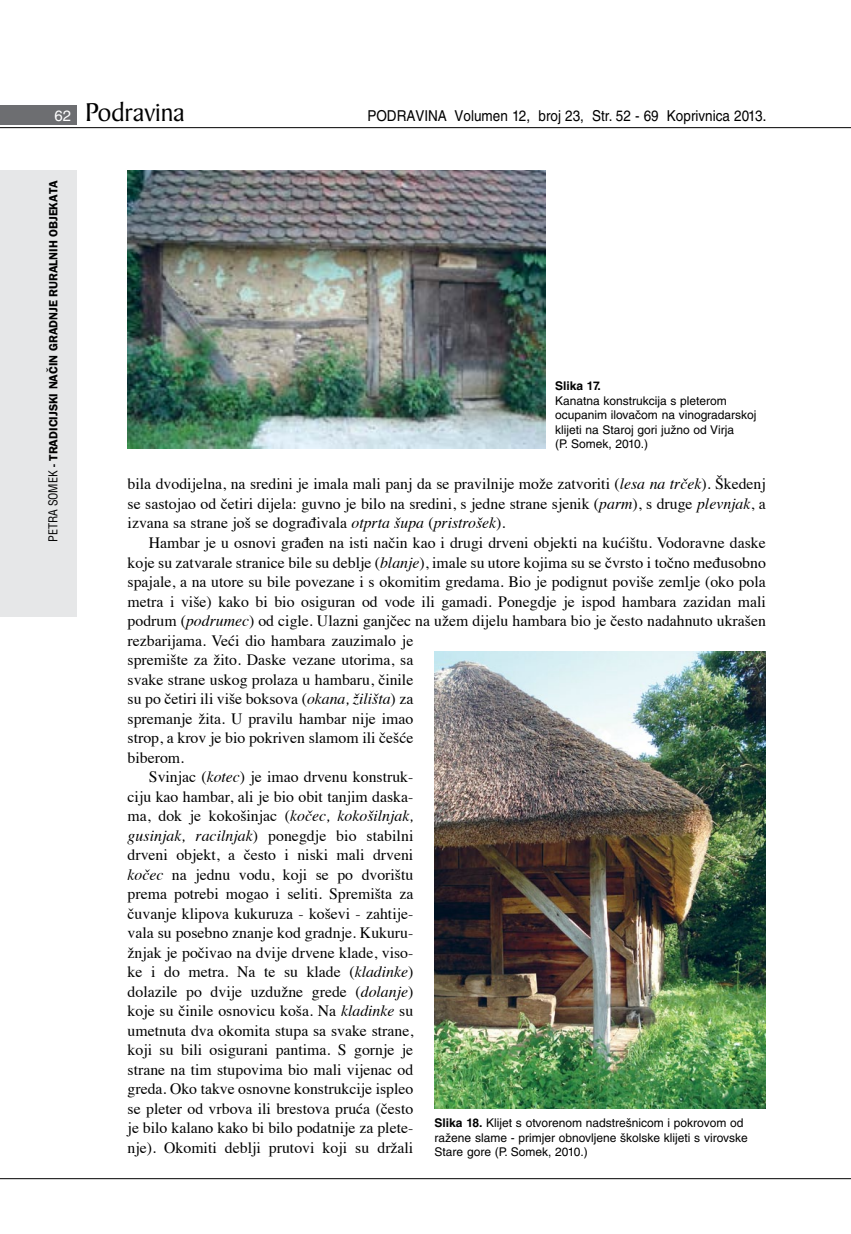
<style>
.page{position:relative;width:851px;height:1234px;background:#fff}
.page>*{position:absolute;margin:0;border:0;box-sizing:border-box;transform-origin:0 0}
.t1{font:27.6px "Baker Signet BT";color:#000}
.t2{font:15.75px/19.5px "Times";color:#000;text-align:justify}
.t3{font:15px "Helvetica LT Skin 29";color:#000;scale:.9 1}
.t4{font:12px/14.4px "Helvetica LT Skin 29";color:#000}
.t5{font:600 12px "ITC Franklin Gothic Skin 29";letter-spacing:-.005em;color:#000}
.t6{font:700 12px "Helvetica LT Skin 29";color:#000}
.s1{font-family:"Helvetica LT Skin 29";font-size:15px;color:#fff}
.s2{font-family:"Helvetica LT Skin 29";font-weight:400;font-stretch:condensed}
.s3{font-style:italic}
.s4{font-weight:700}
</style>
<div class="page">
<div style="left:0;top:170px;width:77px;height:447px;background:#e6e7e8"></div>
<div style="left:0;top:105px;width:77px;height:19px;background:#6d6e71"></div>
<hr style="left:0;top:127px;width:850px;height:1px;background:#000">
<hr style="left:0;top:1177px;width:850px;height:1px;background:#000">
<img style="left:128px;top:170px;width:417px;height:278px">
<img style="left:434px;top:651px;width:331px;height:456px">
<h1 class="t1" style="left:55px;top:95px;width:131px"><span class="s1">62</span> Podravina</h1>
<p class="t3" style="left:367px;top:107px;width:445px">PODRAVINA Volumen 12, broj 23, Str. 52 - 69 Koprivnica 2013.</p>
<p class="t5" style="left:46px;top:541px;width:363px;rotate:-90deg"><span class="s2">PETRA SOMEK</span> - TRADICIJSKI NAČIN GRADNJE RURALNIH OBJEKATA</p>
<p class="t6" style="left:555px;top:379px;width:47px">Slika 17.</p>
<p class="t4" style="left:555px;top:393px;width:203px">Kanatna konstrukcija s pleterom ocupanim ilovačom na vinogradarskoj klijeti na Staroj gori južno od Virja<br>(P. Somek, 2010.)</p>
<p class="t2" style="left:128px;top:473px;width:639px">bila dvodijelna, na sredini je imala mali panj da se pravilnije može zatvoriti (<span class="s3">lesa na trček</span>). Škedenj se sastojao od četiri dijela: guvno je bilo na sredini, s jedne strane sjenik (<span class="s3">parm</span>), s druge <span class="s3">plevnjak</span>, a izvana sa strane još se dograđivala <span class="s3">otprta šupa</span> (<span class="s3">pristrošek</span>).</p>
<p class="t2" style="left:149px;top:531px;width:618px">Hambar je u osnovi građen na isti način kao i drugi drveni objekti na kućištu. Vodoravne daske</p>
<p class="t2" style="left:128px;top:551px;width:639px">koje su zatvarale stranice bile su deblje (<span class="s3">blanje</span>), imale su utore kojima su se čvrsto i točno međusobno</p>
<p class="t2" style="left:128px;top:570px;width:639px">spajale, a na utore su bile povezane i s okomitim gredama. Bio je podignut poviše zemlje (oko pola</p>
<p class="t2" style="left:128px;top:590px;width:639px">metra i više) kako bi bio osiguran od vode ili gamadi. Ponegdje je ispod hambara zazidan mali</p>
<p class="t2" style="left:128px;top:609px;width:639px">podrum (<span class="s3">podrumec</span>) od cigle. Ulazni ganjčec na užem dijelu hambara bio je često nadahnuto ukrašen</p>
<p class="t2" style="left:128px;top:629px;width:287px">rezbarijama. Veći dio hambara zauzimalo je</p>
<p class="t2" style="left:128px;top:648px;width:287px">spremište za žito. Daske vezane utorima, sa</p>
<p class="t2" style="left:128px;top:668px;width:287px">svake strane uskog prolaza u hambaru, činile</p>
<p class="t2" style="left:128px;top:687px;width:287px">su po četiri ili više boksova (<span class="s3">okana, žilišta</span>) za</p>
<p class="t2" style="left:128px;top:707px;width:287px">spremanje žita. U pravilu hambar nije imao</p>
<p class="t2" style="left:128px;top:726px;width:287px">strop, a krov je bio pokriven slamom ili češće</p>
<p class="t2" style="left:128px;top:746px;width:58px">biberom.</p>
<p class="t2" style="left:149px;top:765px;width:266px">Svinjac (<span class="s3">kotec</span>) je imao drvenu konstruk-</p>
<p class="t2" style="left:128px;top:785px;width:287px">ciju kao hambar, ali je bio obit tanjim daska-</p>
<p class="t2" style="left:128px;top:804px;width:287px">ma, dok je kokošinjac (<span class="s3">kočec, kokošilnjak,</span></p>
<p class="t2" style="left:128px;top:824px;width:287px"><span class="s3">gusinjak, racilnjak</span>) ponegdje bio stabilni</p>
<p class="t2" style="left:128px;top:843px;width:287px">drveni objekt, a često i niski mali drveni</p>
<p class="t2" style="left:128px;top:863px;width:287px"><span class="s3">kočec</span> na jednu vodu, koji se po dvorištu</p>
<p class="t2" style="left:128px;top:882px;width:287px">prema potrebi mogao i seliti. Spremišta za</p>
<p class="t2" style="left:128px;top:902px;width:287px">čuvanje klipova kukuruza - koševi - zahtije-</p>
<p class="t2" style="left:128px;top:921px;width:287px">vala su posebno znanje kod gradnje. Kukuru-</p>
<p class="t2" style="left:128px;top:941px;width:287px">žnjak je počivao na dvije drvene klade, viso-</p>
<p class="t2" style="left:128px;top:960px;width:287px">ke i do metra. Na te su klade (<span class="s3">kladinke</span>)</p>
<p class="t2" style="left:128px;top:980px;width:287px">dolazile po dvije uzdužne grede (<span class="s3">dolanje</span>)</p>
<p class="t2" style="left:128px;top:999px;width:287px">koje su činile osnovicu koša. Na <span class="s3">kladinke</span> su</p>
<p class="t2" style="left:128px;top:1019px;width:287px">umetnuta dva okomita stupa sa svake strane,</p>
<p class="t2" style="left:128px;top:1038px;width:287px">koji su bili osigurani pantima. S gornje je</p>
<p class="t2" style="left:128px;top:1058px;width:287px">strane na tim stupovima bio mali vijenac od</p>
<p class="t2" style="left:128px;top:1077px;width:287px">greda. Oko takve osnovne konstrukcije ispleo</p>
<p class="t2" style="left:128px;top:1097px;width:287px">se pleter od vrbova ili brestova pruća (često</p>
<p class="t2" style="left:128px;top:1116px;width:287px">je bilo kalano kako bi bilo podatnije za plete-</p>
<p class="t2" style="left:128px;top:1136px;width:287px">nje). Okomiti deblji prutovi koji su držali</p>
<p class="t4" style="left:434px;top:1115px;width:314px"><span class="s4">Slika 18.</span> Klijet s otvorenom nadstrešnicom i pokrovom od ražene slame - primjer obnovljene školske klijeti s virovske<br>Stare gore (P. Somek, 2010.)</p>
</div>
